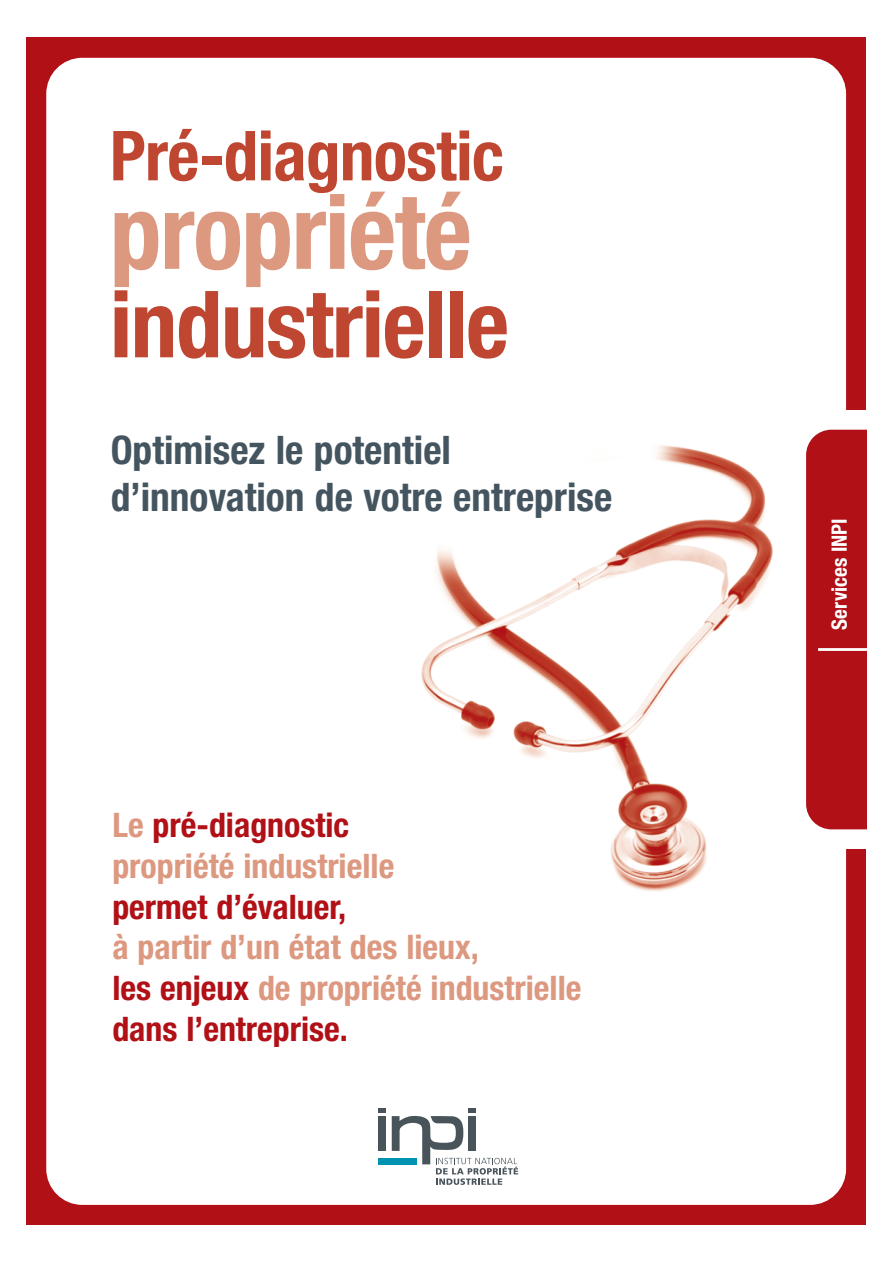
<style>
.page{position:relative;width:893px;height:1263px;background:#fff}
.page>*{position:absolute;margin:0;border:0;box-sizing:border-box;transform-origin:0 0}
.t1{font:700 condensed 103.65px "Helvetica Neue";letter-spacing:-.015em;color:#dd9880}
.t2{font:700 condensed 92.85px "Helvetica Neue";letter-spacing:-.015em;color:#bf4731}
.t3{font:700 condensed 69px "Helvetica Neue";letter-spacing:-.01em;color:#bf4731}
.t4{font:700 condensed 39.45px/47.2px "Helvetica Neue";color:#455560}
.t5{font:700 condensed 33.9px/40.7px "Helvetica Neue";color:#dd9880}
.t6{font:700 condensed 33.9px "Helvetica Neue";color:#b01016}
.t7{font:700 condensed 21.15px "Helvetica Neue";color:#fff}
.s1{color:#b01016}
</style>
<div class="page">
<div style="left:26px;top:38px;width:840px;height:1187px;background:#b01016"></div>
<div style="left:46px;top:58px;width:800px;height:1147px;background:#fff;border-radius:36px"></div>
<div style="left:806px;top:410px;width:60px;height:20px;background:#fff"></div>
<div style="left:835px;top:829px;width:31px;height:20px;background:#fff"></div>
<div style="left:806px;top:430px;width:40px;height:399px;background:#b01016"></div>
<hr style="left:818px;top:648px;width:48px;height:3px;background:#fff">
<div style="left:378px;top:1116px;width:8px;height:35px;background:#48535a"></div>
<div style="left:378px;top:1108px;width:8px;height:5px;background:#48535a"></div>
<svg style="left:392px;top:1108px;width:126px;height:77px"></svg>
<div style="left:468px;top:1116px;width:7px;height:35px;background:#48535a"></div>
<div style="left:378px;top:1158px;width:38px;height:6px;background:#0093b1"></div>
<img style="left:421px;top:445px;width:352px;height:446px">
<h3 class="t3" style="left:110px;top:131px;width:395px">Pré-diagnostic</h3>
<h1 class="t1" style="left:110px;top:195px;width:363px">propriété</h1>
<h2 class="t2" style="left:110px;top:291px;width:401px">industrielle</h2>
<p class="t4" style="left:111px;top:430px;width:503px">Optimisez le potentiel d’innovation de votre entreprise</p>
<p class="t5" style="left:112px;top:808px;width:283px">Le <span class="s1">pré-diagnostic </span>propriété industrielle</p>
<p class="t6" style="left:112px;top:894px;width:235px">permet d’évaluer,</p>
<p class="t5" style="left:112px;top:930px;width:470px">à partir d’un état des lieux,<br><span class="s1">les enjeux</span> de propriété industrielle <span class="s1">dans l’entreprise.</span></p>
<p class="t7" style="left:831px;top:630px;width:113px;rotate:-90deg">Services INPI</p>
</div>
